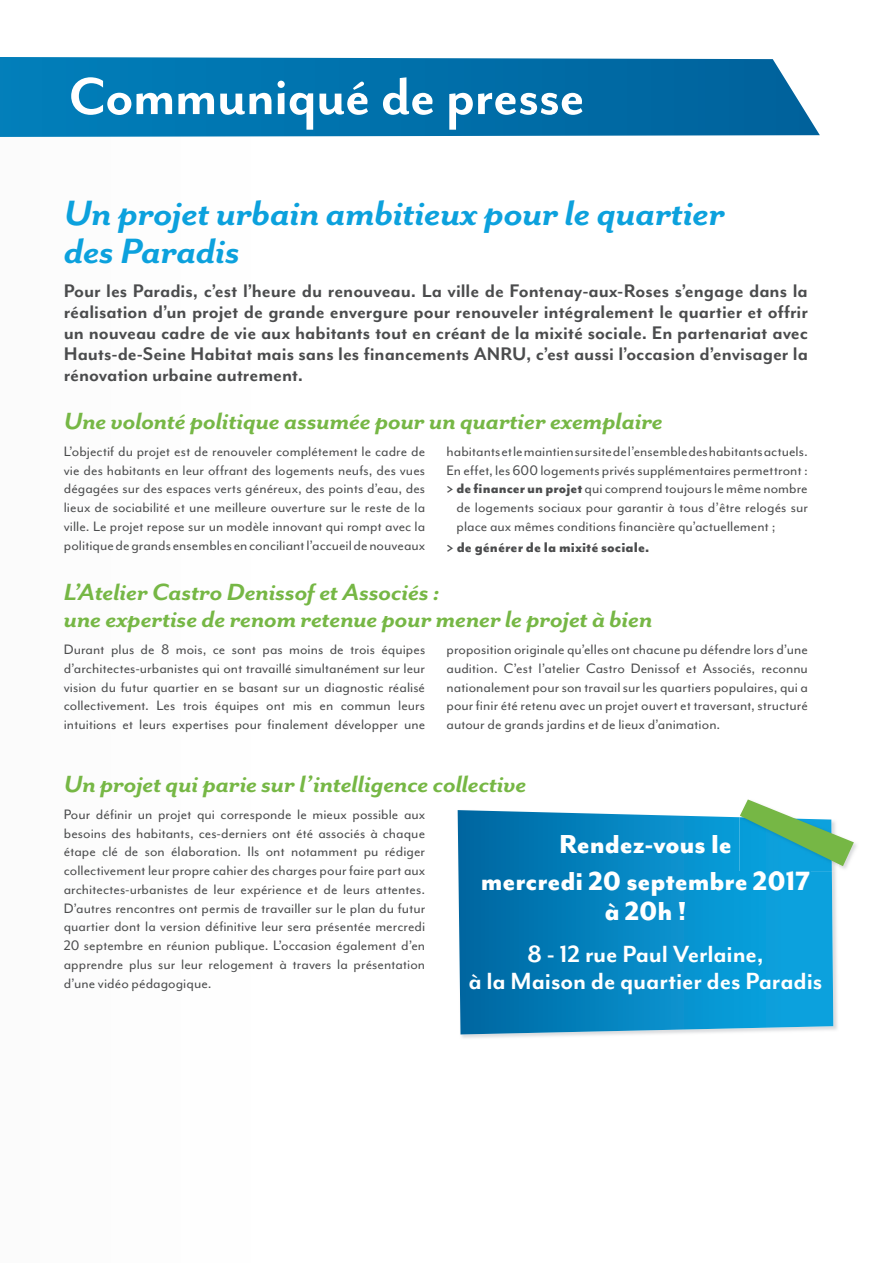
<style>
.page{position:relative;width:893px;height:1263px;background:#fff}
.page>*{position:absolute;margin:0;border:0;box-sizing:border-box;transform-origin:0 0}
.t1{font:700 60px "Mr Eaves San OT";letter-spacing:-.01em;color:#fff}
.t2{font:italic 700 40.5px/37.5px "Mr Eaves San OT";letter-spacing:-.01em;color:#0ca1dd;scale:1.08 1}
.t3{font:800 30px/36.5px "Mr Eaves Mod OT";letter-spacing:-.005em;color:#fff;text-align:center}
.t4{font:italic 700 27px/27px "Mr Eaves San OT";letter-spacing:-.01em;color:#76b745;scale:1.08 1}
.t5{font:700 27px/27.5px "Mr Eaves Mod OT";letter-spacing:-.005em;color:#fff;text-align:center}
.t6{font:700 21px/21px "Mr Eaves Mod OT";color:#4b4c4d;text-align:justify}
.t7{font:800 16.2px "Mr Eaves Mod OT";letter-spacing:.005em;color:#4b4c4d}
.t8{font:15.75px/18.8px "Mr Eaves Mod OT";letter-spacing:.005em;color:#4b4c4d;text-align:justify}
.s1{font-weight:800}
</style>
<div class="page">
<svg style="left:0;top:57px;width:820px;height:80px;background:#0d77af"></svg>
<img style="left:457px;top:810px;width:380px;height:228px">
<svg style="left:458px;top:810px;width:375px;height:224px;background:#0d8bc4"></svg>
<img style="left:739px;top:817px;width:93px;height:54px">
<img style="left:739px;top:871px;width:71px;height:1px">
<svg style="left:740px;top:799px;width:114px;height:67px"></svg>
<h1 class="t1" style="left:69px;top:64px;width:517px">Communiqué de presse</h1>
<h2 class="t2" style="left:64px;top:195px;width:614px">Un projet urbain ambitieux pour le quartier des Paradis</h2>
<p class="t6" style="left:64px;top:280px;width:746px">Pour les Paradis, c’est l’heure du renouveau. La ville de Fontenay-aux-Roses s’engage dans la réalisation d’un projet de grande envergure pour renouveler intégralement le quartier et offrir un nouveau cadre de vie aux habitants tout en créant de la mixité sociale. En partenariat avec Hauts-de-Seine Habitat mais sans les financements ANRU, c’est aussi l’occasion d’envisager la rénovation urbaine autrement.</p>
<h3 class="t4" style="left:64px;top:407px;width:556px">Une volonté politique assumée pour un quartier exemplaire</h3>
<p class="t8" style="left:64px;top:442px;width:363px">L’objectif du projet est de renouveler complétement le cadre de vie des habitants en leur offrant des logements neufs, des vues dégagées sur des espaces verts généreux, des points d’eau, des lieux de sociabilité et une meilleure ouverture sur le reste de la ville. Le projet repose sur un modèle innovant qui rompt avec la politique de grands ensembles en conciliant l’accueil de nouveaux</p>
<p class="t8" style="left:446px;top:442px;width:363px">habitants et le maintien sur site de l’ensemble des habitants actuels.</p>
<p class="t8" style="left:446px;top:461px;width:363px">En effet, les 600 logements privés supplémentaires permettront :</p>
<p class="t8" style="left:446px;top:479px;width:363px"><span class="s1">&gt; de financer un projet</span> qui comprend toujours le même nombre</p>
<p class="t8" style="left:456px;top:498px;width:353px">de logements sociaux pour garantir à tous d’être relogés sur</p>
<p class="t8" style="left:456px;top:517px;width:321px">place aux mêmes conditions financière qu’actuellement ;</p>
<p class="t7" style="left:446px;top:538px;width:204px">&gt; de générer de la mixité sociale.</p>
<h3 class="t4" style="left:64px;top:579px;width:547px">L’Atelier Castro Denissof et Associés :<br>une expertise de renom retenue pour mener le projet à bien</h3>
<p class="t8" style="left:64px;top:640px;width:363px">Durant plus de 8 mois, ce sont pas moins de trois équipes d’architectes-urbanistes qui ont travaillé simultanément sur leur vision du futur quartier en se basant sur un diagnostic réalisé collectivement. Les trois équipes ont mis en commun leurs intuitions et leurs expertises pour finalement développer une</p>
<p class="t8" style="left:446px;top:640px;width:363px">proposition originale qu’elles ont chacune pu défendre lors d’une audition. C’est l’atelier Castro Denissof et Associés, reconnu nationalement pour son travail sur les quartiers populaires, qui a pour finir été retenu avec un projet ouvert et traversant, structuré autour de grands jardins et de lieux d’animation.</p>
<h3 class="t4" style="left:64px;top:770px;width:430px">Un projet qui parie sur l’intelligence collective</h3>
<p class="t8" style="left:64px;top:805px;width:363px">Pour définir un projet qui corresponde le mieux possible aux besoins des habitants, ces-derniers ont été associés à chaque étape clé de son élaboration. Ils ont notamment pu rédiger collectivement leur propre cahier des charges pour faire part aux architectes-urbanistes de leur expérience et de leurs attentes.<br>D’autres rencontres ont permis de travailler sur le plan du futur quartier dont la version définitive leur sera présentée mercredi 20 septembre en réunion publique. L’occasion également d’en apprendre plus sur leur relogement à travers la présentation d’une vidéo pédagogique.</p>
<h3 class="t3" style="left:481px;top:826px;width:331px">Rendez-vous le<br>mercredi 20 septembre 2017</h3>
<h3 class="t3" style="left:604px;top:893px;width:84px">à 20h !</h3>
<h3 class="t5" style="left:468px;top:940px;width:355px">8 - 12 rue Paul Verlaine,<br>à la Maison de quartier des Paradis</h3>
</div>
